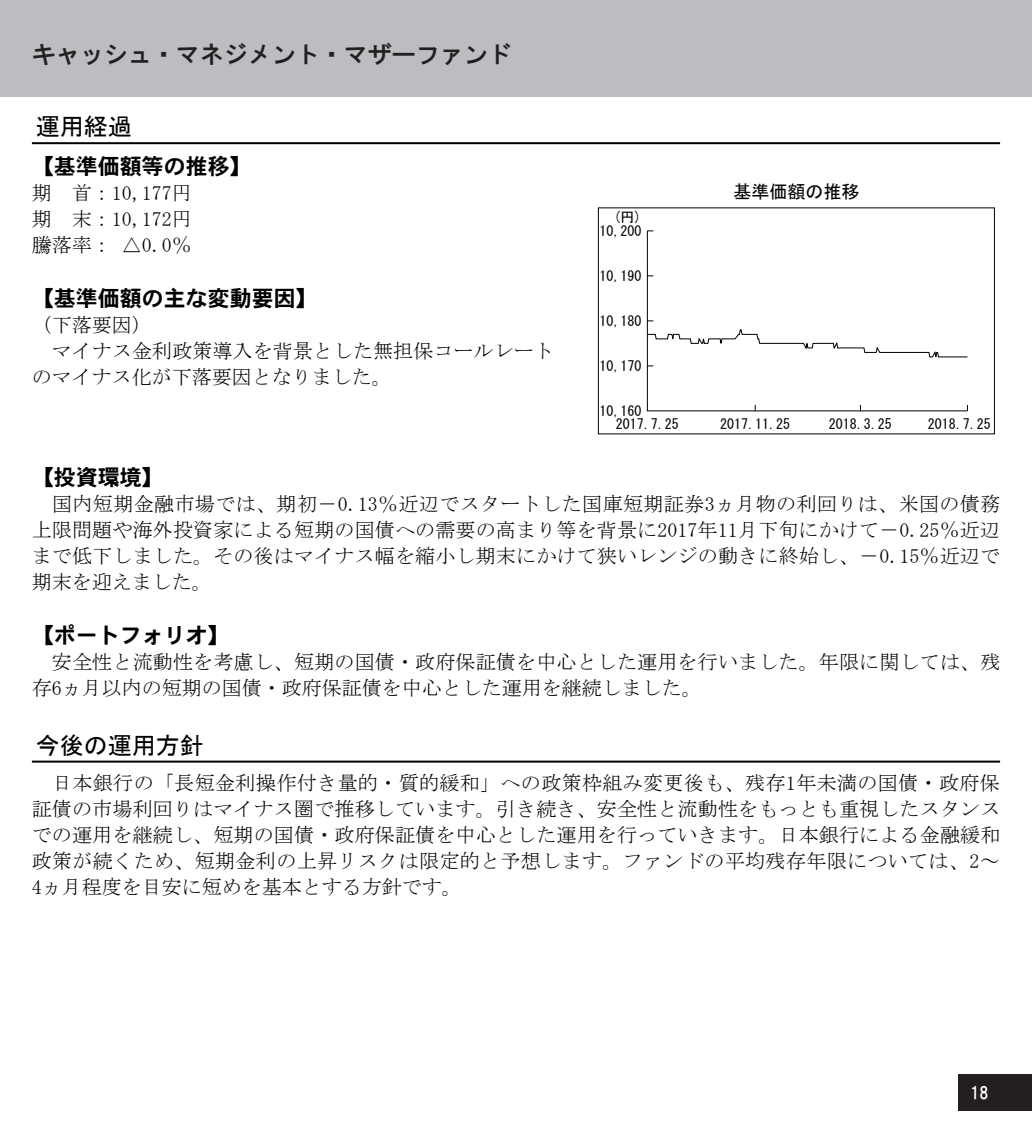
<style>
.page{position:relative;width:1032px;height:1134px;background:#fff}
.page>*{position:absolute;margin:0;border:0;box-sizing:border-box;transform-origin:0 0}
.t1{font:24px "HGS Gothic E";color:#231f20}
.t2{font:24px "MS Gothic";color:#000}
.t3{font:22px "DFHS Gothic W7 WIN RKSJ H";color:#000}
.t4{font:20px/26px "MS Mincho";letter-spacing:.005em;color:#000;text-align:justify}
.t5{font:18px "MS Gothic";color:#000}
.t6{font:18px "DFHS Gothic W7 WIN RKSJ H";color:#fff}
.t7{font:16.6px "HGS Gothic E";color:#fff}
.t8{font:14px "MS Gothic";color:#000}
</style>
<div class="page">
<div style="left:958px;top:1074px;width:74px;height:37px;background:#231f20"></div>
<div style="left:0;top:0;width:1032px;height:96px;background:#bcbdc0"></div>
<hr style="left:32px;top:142px;width:492px;height:2px;background:#000">
<hr style="left:524px;top:142px;width:476px;height:2px;background:#000">
<hr style="left:32px;top:761px;width:492px;height:2px;background:#000">
<hr style="left:524px;top:761px;width:476px;height:2px;background:#000">
<svg style="left:646px;top:230px;width:322px;height:182px"></svg>
<div style="left:598px;top:207px;width:397px;height:227px;border:1px solid #000"></div>
<p class="t1" style="left:32px;top:42px;width:482px">キャッシュ・マネジメント・マザーファンド</p>
<p class="t2" style="left:36px;top:115px;width:97px">運用経過</p>
<p class="t3" style="left:32px;top:155px;width:222px">【基準価額等の推移】</p>
<p class="t4" style="left:32px;top:180px;width:162px">期　首：10,177円期　末：10,172円騰落率： △0.0％</p>
<p class="t3" style="left:32px;top:287px;width:288px">【基準価額の主な変動要因】</p>
<p class="t4" style="left:32px;top:312px;width:523px;text-align:left">（下落要因）<br>　マイナス金利政策導入を背景とした無担保コールレートのマイナス化が下落要因となりました。</p>
<p class="t8" style="left:613px;top:210px;width:29px">(円)</p>
<p class="t8" style="left:599px;top:224px;width:43px">10,200</p>
<p class="t8" style="left:599px;top:269px;width:43px">10,190</p>
<p class="t8" style="left:599px;top:314px;width:43px">10,180</p>
<p class="t8" style="left:599px;top:359px;width:43px">10,170</p>
<p class="t5" style="left:733px;top:183px;width:127px">基準価額の推移</p>
<p class="t8" style="left:599px;top:404px;width:43px">10,160</p>
<p class="t8" style="left:616px;top:417px;width:64px">2017.7.25</p>
<p class="t8" style="left:720px;top:417px;width:71px">2017.11.25</p>
<p class="t8" style="left:829px;top:417px;width:64px">2018.3.25</p>
<p class="t8" style="left:928px;top:417px;width:64px">2018.7.25</p>
<p class="t3" style="left:32px;top:466px;width:134px">【投資環境】</p>
<p class="t4" style="left:32px;top:491px;width:970px">　国内短期金融市場では、期初－0.13％近辺でスタートした国庫短期証券3ヵ月物の利回りは、米国の債務上限問題や海外投資家による短期の国債への需要の高まり等を背景に2017年11月下旬にかけて－0.25％近辺まで低下しました。その後はマイナス幅を縮小し期末にかけて狭いレンジの動きに終始し、－0.15％近辺で期末を迎えました。</p>
<p class="t3" style="left:32px;top:624px;width:200px">【ポートフォリオ】</p>
<p class="t4" style="left:32px;top:649px;width:970px">　安全性と流動性を考慮し、短期の国債・政府保証債を中心とした運用を行いました。年限に関しては、残存6ヵ月以内の短期の国債・政府保証債を中心とした運用を継続しました。</p>
<p class="t2" style="left:36px;top:733px;width:169px">今後の運用方針</p>
<p class="t4" style="left:32px;top:770px;width:970px">　日本銀行の「長短金利操作付き量的・質的緩和」への政策枠組み変更後も、残存1年未満の国債・政府保証債の市場利回りはマイナス圏で推移しています。引き続き、安全性と流動性をもっとも重視したスタンスでの運用を継続し、短期の国債・政府保証債を中心とした運用を行っていきます。日本銀行による金融緩和政策が続くため、短期金利の上昇リスクは限定的と予想します。ファンドの平均残存年限については、2～4ヵ月程度を目安に短めを基本とする方針です。</p>
<p class="t7" style="left:970px;top:1085px;width:20px">18</p>
<p class="t6" style="left:970px;top:1084px;width:10px">2</p>
</div>
